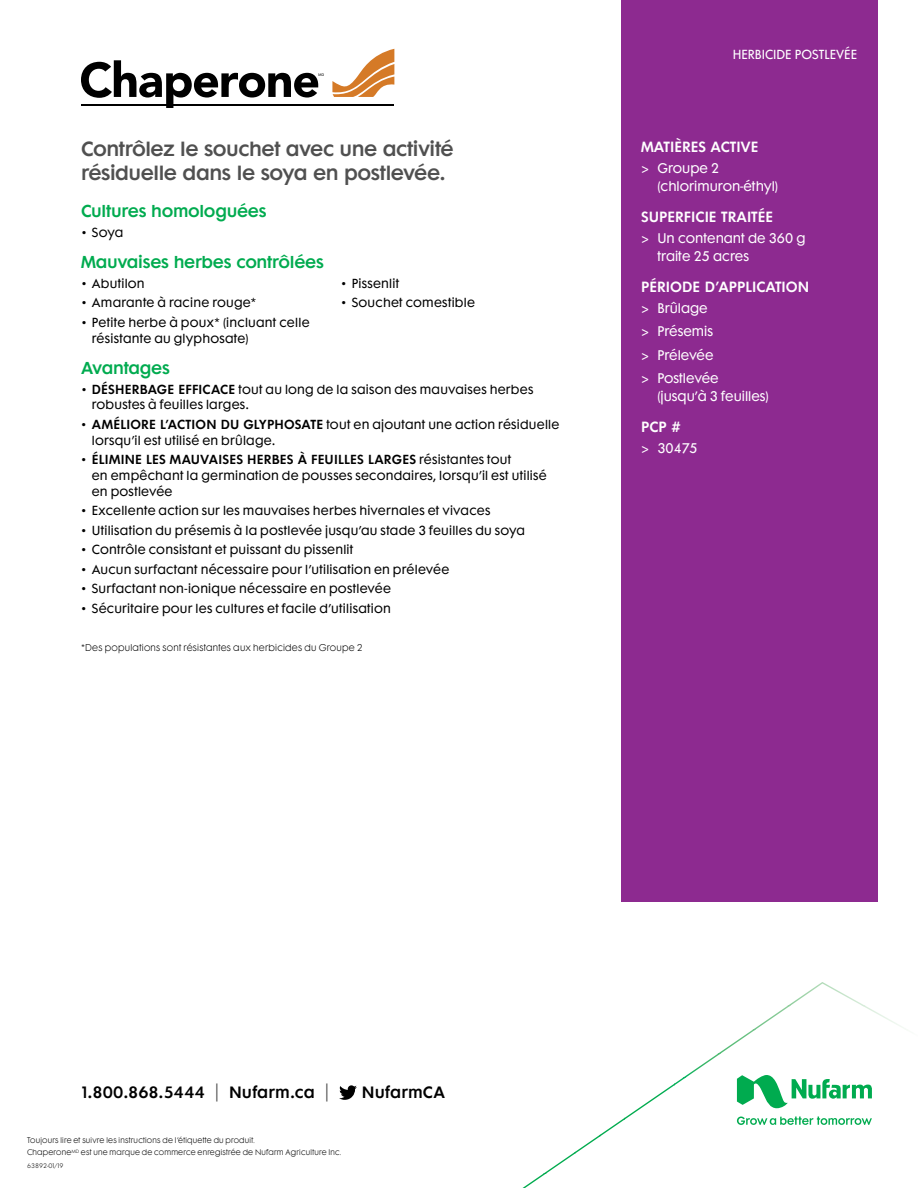
<style>
.page{position:relative;width:918px;height:1188px;background:#fff}
.page>*{position:absolute;margin:0;border:0;box-sizing:border-box;transform-origin:0 0}
.t1{font:600 18.75px/24px "Futura Maxi Std";letter-spacing:-.025em;color:#505050}
.t2{font:600 15.75px "Futura Maxi Std";letter-spacing:-.02em;color:#00ab4f}
.t3{font:600 15px "Futura Maxi Std";letter-spacing:.01em;color:#000}
.t4{font:600 13.5px "Futura Maxi Std";color:#fff}
.t5{font:12.75px/23.4px "Futura Maxi Std";color:#fff}
.t6{font:12px/15.8px "Futura Maxi Std";letter-spacing:.02em;color:#000}
.t7{font:12px "Futura Maxi Std";color:#fff}
.t8{font:300 9px "Futura Maxi Std";letter-spacing:.025em;color:#000}
.t9{font:300 7.5px/11.7px "Futura Maxi Std";letter-spacing:.025em;color:#000}
.t10{font:300 6px "Futura Maxi Std";color:#000}
.s1{font-weight:600}
.s2{font-weight:300;font-size:18px;color:#505050}
</style>
<div class="page">
<hr style="left:82px;top:104px;width:312px;height:2px;background:#000">
<svg style="left:332px;top:49px;width:62px;height:48px"></svg>
<svg style="left:81px;top:60px;width:243px;height:48px"></svg>
<div style="left:621px;top:0;width:257px;height:901px;background:#8d2a90"></div>
<img style="left:789px;top:982px;width:74px;height:23px">
<img style="left:754px;top:1005px;width:37px;height:24px">
<img style="left:861px;top:1005px;width:42px;height:23px">
<img style="left:719px;top:1029px;width:37px;height:24px">
<img style="left:684px;top:1053px;width:37px;height:25px">
<img style="left:624px;top:1084px;width:50px;height:36px">
<svg style="left:674px;top:1077px;width:12px;height:9px"></svg>
<img style="left:600px;top:1118px;width:25px;height:19px">
<img style="left:575px;top:1134px;width:25px;height:20px">
<img style="left:544px;top:1152px;width:31px;height:21px">
<img style="left:523px;top:1173px;width:24px;height:15px">
<svg style="left:737px;top:1075px;width:135px;height:50px"></svg>
<svg style="left:339px;top:1085px;width:18px;height:15px"></svg>
<h1 class="t1" style="left:81px;top:137px;width:374px">Contrôlez le souchet avec une activité résiduelle dans le soya en postlevée.</h1>
<h2 class="t2" style="left:81px;top:201px;width:187px">Cultures homologuées</h2>
<p class="t6" style="left:81px;top:224px;width:44px">• Soya</p>
<h2 class="t2" style="left:81px;top:252px;width:244px">Mauvaises herbes contrôlées</h2>
<p class="t6" style="left:81px;top:275px;width:65px">• Abutilon</p>
<p class="t6" style="left:81px;top:295px;width:177px">• Amarante à racine rouge*</p>
<p class="t6" style="left:92px;top:314px;width:219px;text-indent:-11px">• Petite herbe à poux* (incluant celle résistante au glyphosate)</p>
<p class="t6" style="left:341px;top:275px;width:60px">• Pissenlit</p>
<p class="t6" style="left:341px;top:295px;width:136px">• Souchet comestible</p>
<h2 class="t2" style="left:81px;top:358px;width:91px">Avantages</h2>
<p class="t6" style="left:92px;top:381px;width:443px;text-indent:-11px">• <span class="s1">DÉSHERBAGE EFFICACE</span> tout au long de la saison des mauvaises herbes robustes à feuilles larges.</p>
<p class="t6" style="left:92px;top:416px;width:469px;text-indent:-11px">• <span class="s1">AMÉLIORE L’ACTION DU GLYPHOSATE</span> tout en ajoutant une action résiduelle lorsqu’il est utilisé en brûlage.</p>
<p class="t6" style="left:92px;top:452px;width:457px;text-indent:-11px">• <span class="s1">ÉLIMINE LES MAUVAISES HERBES À FEUILLES LARGES</span> résistantes tout<br>en empêchant la germination de pousses secondaires, lorsqu’il est utilisé en postlevée</p>
<p class="t6" style="left:81px;top:503px;width:411px">• Excellente action sur les mauvaises herbes hivernales et vivaces</p>
<p class="t6" style="left:81px;top:522px;width:446px">• Utilisation du présemis à la postlevée jusqu’au stade 3 feuilles du soya</p>
<p class="t6" style="left:81px;top:542px;width:274px">• Contrôle consistant et puissant du pissenlit</p>
<p class="t6" style="left:81px;top:561px;width:370px">• Aucun surfactant nécessaire pour l’utilisation en prélevée</p>
<p class="t6" style="left:81px;top:581px;width:312px">• Surfactant non-ionique nécessaire en postlevée</p>
<p class="t6" style="left:81px;top:600px;width:311px">• Sécuritaire pour les cultures et facile d’utilisation</p>
<p class="t8" style="left:81px;top:642px;width:284px">*Des populations sont résistantes aux herbicides du Groupe 2</p>
<p class="t7" style="left:733px;top:46px;width:126px">HERBICIDE POSTLEVÉE</p>
<p class="t4" style="left:641px;top:138px;width:119px">MATIÈRES ACTIVE</p>
<p class="t5" style="left:657px;top:159px;width:122px;line-height:18px;text-indent:-16px">&gt; Groupe 2 (chlorimuron-éthyl)</p>
<p class="t4" style="left:641px;top:208px;width:133px">SUPERFICIE TRAITÉE</p>
<p class="t5" style="left:657px;top:229px;width:150px;line-height:18px;text-indent:-16px">&gt; Un contenant de 360 g traite 25 acres</p>
<p class="t4" style="left:641px;top:278px;width:170px">PÉRIODE D’APPLICATION</p>
<p class="t5" style="left:641px;top:296px;width:79px">&gt; Brûlage &gt; Présemis &gt; Prélevée &gt; Postlevée</p>
<p class="t5" style="left:657px;top:384px;width:113px">(jusqu’à 3 feuilles)</p>
<p class="t4" style="left:641px;top:418px;width:41px">PCP #</p>
<p class="t5" style="left:641px;top:436px;width:58px">&gt; 30475</p>
<p class="t3" style="left:82px;top:1083px;width:248px">1.800.868.5444 <span class="s2">|</span> Nufarm.ca <span class="s2">|</span></p>
<p class="t3" style="left:362px;top:1083px;width:85px">NufarmCA</p>
<p class="t9" style="left:27px;top:1134px;width:316px">Toujours lire et suivre les instructions de l’étiquette du produit.<br>Chaperone<sup>MD</sup> est une marque de commerce enregistrée de Nufarm Agriculture Inc.</p>
<p class="t10" style="left:27px;top:1162px;width:38px">63892-01/19</p>
</div>
